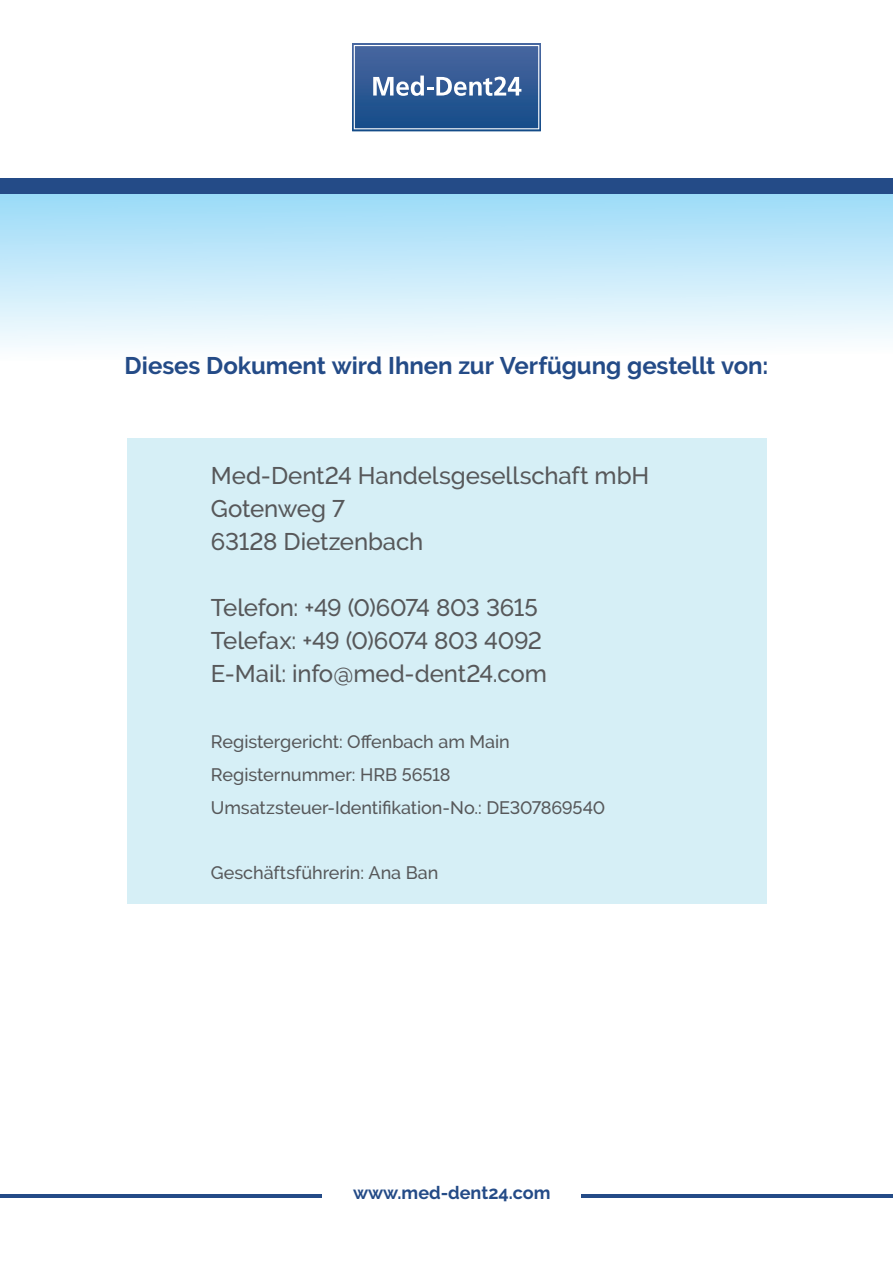
<style>
.page{position:relative;width:893px;height:1263px;background:#fff}
.page>*{position:absolute;margin:0;border:0;box-sizing:border-box;transform-origin:0 0}
.t1{font:500 24px/33px "Raleway";letter-spacing:-.005em;color:#57585a}
.t2{font:700 24px "Raleway";letter-spacing:-.005em;color:#244b87}
.t3{font:500 18px/33px "Raleway";letter-spacing:-.005em;color:#57585a}
.t4{font:700 18px "Raleway";color:#244b87}
</style>
<div class="page">
<div style="left:128px;top:438px;width:638px;height:466px;background:#d6eff6"></div>
<hr style="left:0;top:1194px;width:893px;height:3px;background:#244b87">
<div style="left:0;top:178px;width:893px;height:16px;background:#244b87"></div>
<hr style="left:352px;top:43px;width:189px;height:1px;background:#4867a1">
<hr style="left:352px;top:44px;width:189px;height:1px;background:#4767a0">
<hr style="left:352px;top:45px;width:189px;height:2px;background:#4666a0">
<hr style="left:352px;top:47px;width:189px;height:1px;background:#47669f">
<hr style="left:352px;top:48px;width:189px;height:1px;background:#46659f">
<hr style="left:352px;top:49px;width:189px;height:2px;background:#45659f">
<hr style="left:352px;top:51px;width:189px;height:1px;background:#44659e">
<hr style="left:352px;top:52px;width:189px;height:1px;background:#43649e">
<hr style="left:352px;top:53px;width:189px;height:2px;background:#44639d">
<hr style="left:352px;top:55px;width:189px;height:1px;background:#43639d">
<hr style="left:352px;top:56px;width:189px;height:1px;background:#42639d">
<hr style="left:352px;top:57px;width:189px;height:2px;background:#41629c">
<hr style="left:352px;top:59px;width:189px;height:1px;background:#40629c">
<hr style="left:352px;top:60px;width:189px;height:2px;background:#3f619b">
<hr style="left:352px;top:62px;width:189px;height:1px;background:#40619b">
<hr style="left:352px;top:63px;width:189px;height:1px;background:#3f619a">
<hr style="left:352px;top:64px;width:189px;height:2px;background:#3e609a">
<hr style="left:352px;top:66px;width:189px;height:1px;background:#3d5f99">
<hr style="left:352px;top:67px;width:189px;height:2px;background:#3c5f99">
<hr style="left:352px;top:69px;width:189px;height:1px;background:#3c5f99">
<hr style="left:352px;top:70px;width:189px;height:1px;background:#3c5e98">
<hr style="left:352px;top:71px;width:189px;height:2px;background:#3a5e98">
<hr style="left:352px;top:73px;width:189px;height:1px;background:#3a5d98">
<hr style="left:352px;top:74px;width:189px;height:2px;background:#395d98">
<hr style="left:352px;top:76px;width:189px;height:1px;background:#395d97">
<hr style="left:352px;top:77px;width:189px;height:1px;background:#385c97">
<hr style="left:352px;top:78px;width:189px;height:2px;background:#385c96">
<hr style="left:352px;top:80px;width:189px;height:1px;background:#365b96">
<hr style="left:352px;top:81px;width:189px;height:1px;background:#345b96">
<hr style="left:352px;top:82px;width:189px;height:2px;background:#355a95">
<hr style="left:352px;top:84px;width:189px;height:1px;background:#335a95">
<hr style="left:352px;top:85px;width:189px;height:1px;background:#315a94">
<hr style="left:352px;top:86px;width:189px;height:2px;background:#305994">
<hr style="left:352px;top:88px;width:189px;height:2px;background:#2f5993">
<hr style="left:352px;top:90px;width:189px;height:1px;background:#2d5893">
<hr style="left:352px;top:91px;width:189px;height:1px;background:#2d5893">
<hr style="left:352px;top:92px;width:189px;height:2px;background:#2c5892">
<hr style="left:352px;top:94px;width:189px;height:1px;background:#2a5792">
<hr style="left:352px;top:95px;width:189px;height:1px;background:#285691">
<hr style="left:352px;top:96px;width:189px;height:3px;background:#265691">
<hr style="left:352px;top:99px;width:189px;height:1px;background:#255590">
<hr style="left:352px;top:100px;width:189px;height:2px;background:#235590">
<hr style="left:352px;top:102px;width:189px;height:1px;background:#22548f">
<hr style="left:352px;top:103px;width:189px;height:2px;background:#20548f">
<hr style="left:352px;top:105px;width:189px;height:1px;background:#20538f">
<hr style="left:352px;top:106px;width:189px;height:1px;background:#22538f">
<hr style="left:352px;top:107px;width:189px;height:2px;background:#21528e">
<hr style="left:352px;top:109px;width:189px;height:1px;background:#20528e">
<hr style="left:352px;top:110px;width:189px;height:2px;background:#1e528e">
<hr style="left:352px;top:112px;width:189px;height:1px;background:#1f518d">
<hr style="left:352px;top:113px;width:189px;height:1px;background:#1e518d">
<hr style="left:352px;top:114px;width:189px;height:2px;background:#1e508d">
<hr style="left:352px;top:116px;width:189px;height:1px;background:#1c508c">
<hr style="left:352px;top:117px;width:189px;height:2px;background:#1b508c">
<hr style="left:352px;top:119px;width:189px;height:1px;background:#1a4f8c">
<hr style="left:352px;top:120px;width:189px;height:1px;background:#1b4f8b">
<hr style="left:352px;top:121px;width:189px;height:2px;background:#194e8b">
<hr style="left:352px;top:123px;width:189px;height:1px;background:#184e8a">
<hr style="left:352px;top:124px;width:189px;height:1px;background:#174d8a">
<hr style="left:352px;top:125px;width:189px;height:2px;background:#174d8a">
<hr style="left:352px;top:127px;width:189px;height:1px;background:#184c89">
<hr style="left:352px;top:128px;width:189px;height:2px;background:#164c89">
<hr style="left:352px;top:130px;width:189px;height:1px;background:#134b88">
<div style="left:354px;top:45px;width:185px;height:84px;border:1px solid #fff"></div>
<svg style="left:373px;top:76px;width:148px;height:20px"></svg>
<div style="left:323px;top:1182px;width:258px;height:27px;background:#fff"></div>
<p class="t2" style="left:125px;top:356px;width:645px">Dieses Dokument wird Ihnen zur Verf¸gung gestellt von:</p>
<p class="t1" style="left:211px;top:459px;width:440px">Med-Dent24 Handelsgesellschaft mbH<br>Gotenweg 7<br>63128 Dietzenbach</p>
<p class="t1" style="left:211px;top:591px;width:337px">Telefon: +49 (0)6074 803 3615<br>Telefax: +49 (0)6074 803 4092<br>E-Mail: info@med-dent24.com</p>
<p class="t3" style="left:211px;top:725px;width:396px">Registergericht: Oûenbach am Main<br>Registernummer: HRB 56518<br>Umsatzsteuer-Identiûkation-No.: DE307869540</p>
<p class="t3" style="left:211px;top:856px;width:229px">Geschäftsführerin: Ana Ban</p>
<p class="t4" style="left:353px;top:1185px;width:199px">www.med-dent24.com</p>
</div>
